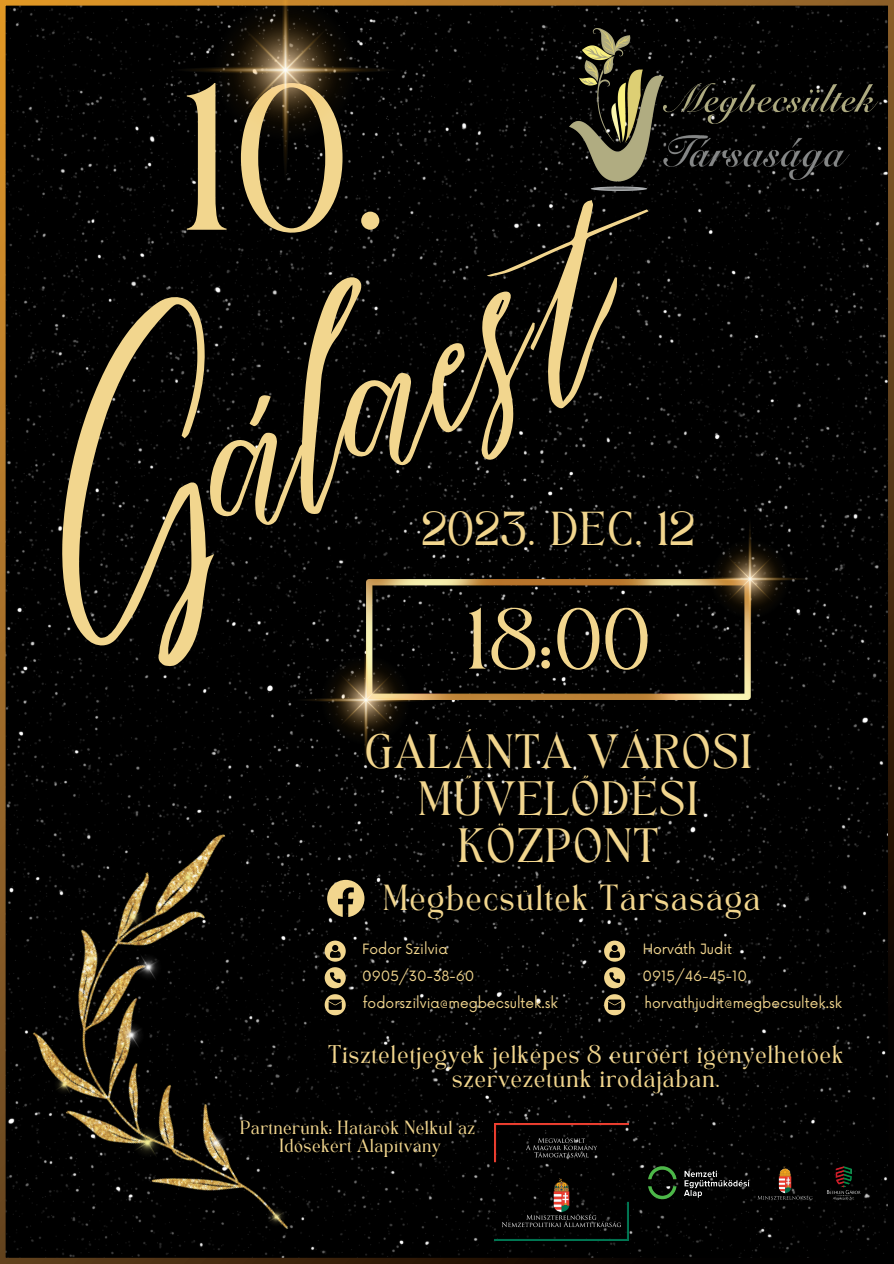
<style>
.page{position:relative;width:894px;height:1264px;background:#fff}
.page>*{position:absolute;margin:0;border:0;box-sizing:border-box;transform-origin:0 0}
.t1{font:222.9px "Maldinascript";color:#f2d68e}
.t2{font:143.7px "TAN Angleton";color:#f2d68e}
.t3{font:59.55px "TAN Angleton";color:#f2d68e}
.t4{font:33.6px/46.7px "TAN Angleton";color:#f2d68e;text-align:center}
.t5{font:33.3px "TAN Angleton";color:#f2d68e}
.t6{font:25.35px "TAN Angleton";color:#f2d68e}
.t7{font:17.85px/23.9px "TAN Angleton";color:#f2d68e;text-align:center}
.t8{font:13.8px "Now";color:#f2d68e}
.t9{font:13.35px "TAN Angleton";letter-spacing:-.02em;color:#f2d68e}
</style>
<div class="page">
<div style="left:0;top:0;width:893px;height:1263px;background:#000"></div>
<img style="left:0;top:827px;width:417px;height:436px">
<img style="left:366px;top:580px;width:384px;height:119px">
<img style="left:686px;top:515px;width:127px;height:128px">
<img style="left:295px;top:628px;width:143px;height:143px">
<img style="left:171px;top:0;width:228px;height:184px">
<img style="left:569px;top:28px;width:94px;height:162px">
<img style="left:663px;top:134px;width:186px;height:46px">
<img style="left:663px;top:83px;width:215px;height:42px">
<svg style="left:324px;top:994px;width:21px;height:21px"></svg>
<svg style="left:324px;top:940px;width:21px;height:21px"></svg>
<svg style="left:324px;top:967px;width:21px;height:21px"></svg>
<svg style="left:604px;top:994px;width:21px;height:21px"></svg>
<svg style="left:604px;top:940px;width:21px;height:21px"></svg>
<svg style="left:604px;top:967px;width:21px;height:21px"></svg>
<img style="left:494px;top:1123px;width:134px;height:117px">
<svg style="left:327px;top:879px;width:37px;height:38px"></svg>
<img style="left:631px;top:1157px;width:245px;height:50px">
<p class="t2" style="left:179px;top:83px;width:213px">10.</p>
<p class="t1" style="left:-16px;top:418px;width:602px;rotate:-24deg">Gálaest</p>
<p class="t5" style="left:421px;top:511px;width:275px">2023. DEC. 12</p>
<p class="t3" style="left:466px;top:608px;width:186px">18:00</p>
<p class="t4" style="left:364px;top:734px;width:390px">GALÁNTA VÁROSI<br>MŰVELŐDÉSI<br>KÖZPONT</p>
<p class="t6" style="left:382px;top:883px;width:380px">Megbecsültek Társasága</p>
<p class="t8" style="left:362px;top:941px;width:87px">Fodor Szilvia</p>
<p class="t8" style="left:362px;top:967px;width:114px">0905/30-38-60</p>
<p class="t8" style="left:363px;top:994px;width:196px">fodorszilvia@megbecsultek.sk</p>
<p class="t8" style="left:642px;top:941px;width:91px">Horváth Judit</p>
<p class="t8" style="left:642px;top:967px;width:106px">0915/46-45-10</p>
<p class="t8" style="left:644px;top:994px;width:199px">horvathjudit@megbecsultek.sk</p>
<p class="t7" style="left:328px;top:1045px;width:517px">Tiszteletjegyek jelképes 8 euróért igényelhetőek szervezetünk irodájában.</p>
<p class="t9" style="left:240px;top:1120px;width:237px">Partnerünk: Határok Nélkül az</p>
<p class="t9" style="left:279px;top:1138px;width:163px">Idősekért Alapítvány</p>
</div>
